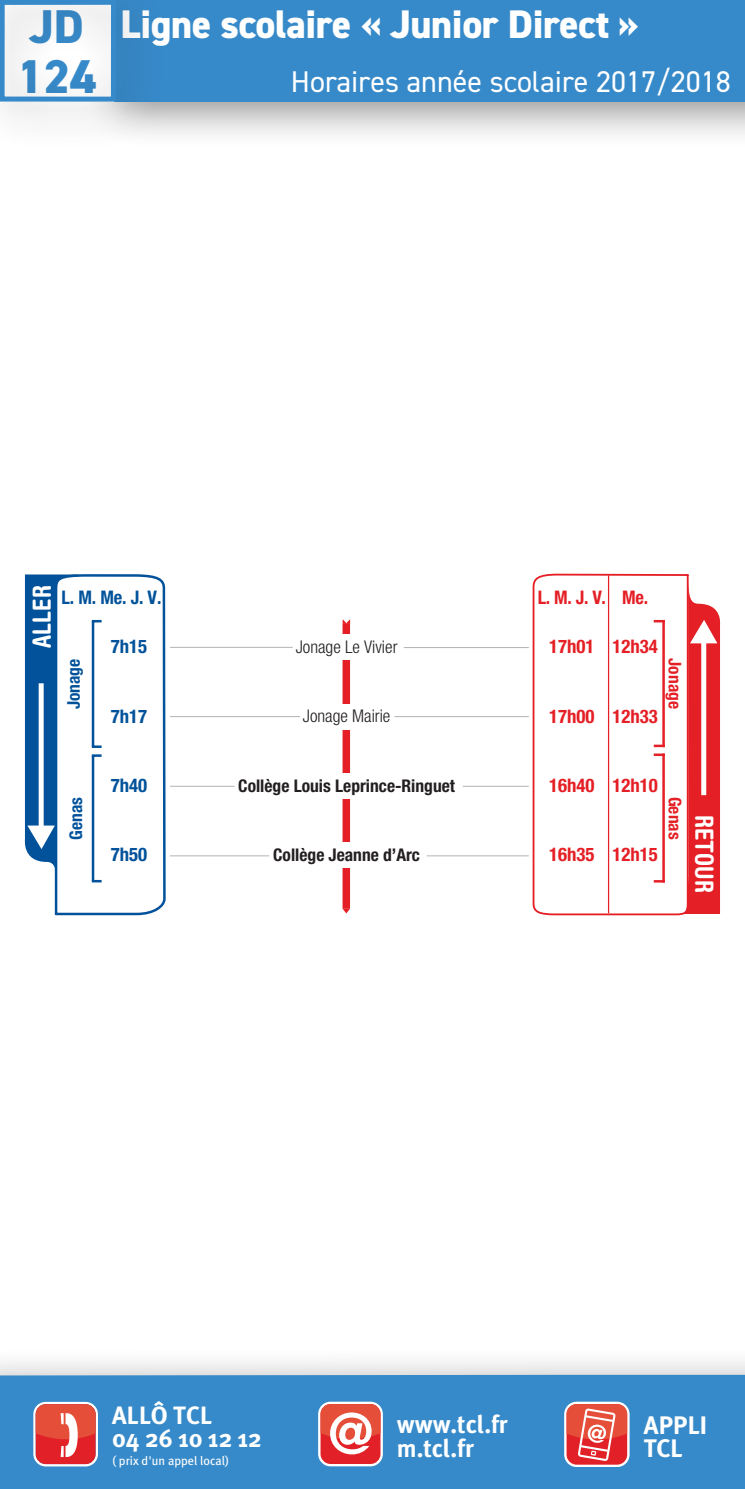
<style>
.page{position:relative;width:745px;height:1489px;background:#fff}
.page>*{position:absolute;margin:0;border:0;box-sizing:border-box;transform-origin:0 0}
.t1{font:800 47.5px "DIN2014";color:#378ac9}
.t2{font:800 40px "DIN2014";letter-spacing:-.01em;color:#fff}
.t3{font:30px "DIN2014";color:#fff}
.t4{font:700 25.25px/23.8px "Meta Plus";letter-spacing:-.005em;color:#fff}
.t5{font:700 25px/23.2px "Meta Plus";color:#fff}
.t6{font:700 condensed 25px "Helvetica Rounded";color:#fff}
.t7{font:700 condensed 18.75px "Helvetica Neue";color:#e41f25}
.t8{font:700 condensed 18.75px "Helvetica Neue";color:#01529a}
.t9{font:700 condensed 17.5px "Helvetica Neue";color:#231f20}
.t10{font:300 condensed 17.5px "Helvetica Neue";color:#231f20}
.t11{font:700 condensed 17.5px "Helvetica Neue";color:#01529a}
.t12{font:700 condensed 17.5px "Helvetica Neue";color:#e41f25}
.t13{font:12.5px "Meta Plus";color:#fff}
.s1{font-size:47.5px;color:#378ac9}
</style>
<div class="page">
<div style="left:85px;top:0;width:659px;height:151px;background:#231f20;opacity:.5"></div>
<div style="left:113px;top:0;width:631px;height:102px;background:#378ac9"></div>
<div style="left:0;top:1345px;width:744px;height:143px;background:#231f20;opacity:.5"></div>
<div style="left:0;top:1374px;width:744px;height:114px;background:#378ac9"></div>
<svg style="left:33px;top:1401px;width:65px;height:65px"></svg>
<svg style="left:318px;top:1401px;width:64px;height:65px"></svg>
<div style="left:320px;top:1403px;width:60px;height:60px;background:#e12127;border-radius:10px"></div>
<svg style="left:320px;top:1403px;width:60px;height:51px"></svg>
<svg style="left:563px;top:1401px;width:66px;height:65px"></svg>
<div style="left:566px;top:1403px;width:60px;height:61px;background:#e12127;border-radius:10px"></div>
<svg style="left:566px;top:1403px;width:60px;height:57px"></svg>
<hr style="left:170px;top:855px;width:99px;height:1px;background:#b2b3b7">
<hr style="left:426px;top:855px;width:102px;height:1px;background:#b2b3b7">
<hr style="left:170px;top:716px;width:130px;height:1px;background:#b2b3b7">
<hr style="left:394px;top:716px;width:134px;height:1px;background:#b2b3b7">
<hr style="left:170px;top:785px;width:64px;height:1px;background:#b2b3b7">
<hr style="left:462px;top:785px;width:66px;height:1px;background:#b2b3b7">
<hr style="left:403px;top:647px;width:125px;height:1px;background:#b2b3b7">
<hr style="left:170px;top:647px;width:122px;height:1px;background:#b2b3b7">
<div style="left:342px;top:624px;width:8px;height:284px;background:#e41f25"></div>
<svg style="left:342px;top:619px;width:8px;height:5px"></svg>
<svg style="left:25px;top:574px;width:141px;height:341px"></svg>
<svg style="left:532px;top:573px;width:157px;height:342px"></svg>
<svg style="left:654px;top:579px;width:65px;height:334px"></svg>
<hr style="left:607px;top:575px;width:1px;height:338px;background:#e41f25">
<svg style="left:342px;top:908px;width:8px;height:5px"></svg>
<div style="left:332px;top:842px;width:29px;height:25px;background:#fff"></div>
<div style="left:332px;top:773px;width:29px;height:25px;background:#fff"></div>
<div style="left:332px;top:635px;width:29px;height:24px;background:#fff"></div>
<div style="left:332px;top:704px;width:29px;height:25px;background:#fff"></div>
<div style="left:0;top:0;width:164px;height:151px;background:#231f20;opacity:.5"></div>
<div style="left:0;top:0;width:116px;height:102px;border:5px solid #378ac9"></div>
<h2 class="t2" style="left:29px;top:-2px;width:611px"><span class="s1">JD</span> Ligne scolaire « Junior Direct »</h2>
<h1 class="t1" style="left:17px;top:45px;width:81px">124</h1>
<h3 class="t3" style="left:291px;top:63px;width:441px">Horaires année scolaire 2017/2018</h3>
<h3 class="t6" style="left:27px;top:647px;width:64px;rotate:-90deg">ALLER</h3>
<p class="t8" style="left:61px;top:585px;width:101px">L. M. Me. J. V.</p>
<p class="t11" style="left:63px;top:709px;width:52px;rotate:-90deg">Jonage</p>
<p class="t8" style="left:111px;top:635px;width:38px">7h15</p>
<p class="t8" style="left:111px;top:704px;width:38px">7h17</p>
<p class="t11" style="left:65px;top:839px;width:44px;rotate:-90deg">Genas</p>
<p class="t8" style="left:111px;top:773px;width:38px">7h40</p>
<p class="t8" style="left:111px;top:843px;width:38px">7h50</p>
<p class="t10" style="left:295px;top:636px;width:103px">Jonage Le Vivier</p>
<p class="t10" style="left:303px;top:706px;width:89px">Jonage Mairie</p>
<p class="t9" style="left:238px;top:775px;width:218px">Collège Louis Leprince-Ringuet</p>
<p class="t9" style="left:273px;top:844px;width:148px">Collège Jeanne d’Arc</p>
<p class="t7" style="left:537px;top:585px;width:112px">L. M. J. V. Me.</p>
<p class="t7" style="left:548px;top:635px;width:47px">17h01</p>
<p class="t7" style="left:548px;top:704px;width:47px">17h00</p>
<p class="t7" style="left:612px;top:635px;width:47px">12h34</p>
<p class="t7" style="left:612px;top:704px;width:47px">12h33</p>
<p class="t12" style="left:685px;top:658px;width:52px;rotate:90deg">Jonage</p>
<p class="t7" style="left:548px;top:773px;width:47px">16h40</p>
<p class="t7" style="left:548px;top:843px;width:47px">16h35</p>
<p class="t7" style="left:612px;top:773px;width:47px">12h10</p>
<p class="t7" style="left:612px;top:843px;width:47px">12h15</p>
<p class="t12" style="left:685px;top:796px;width:44px;rotate:90deg">Genas</p>
<h3 class="t6" style="left:719px;top:814px;width:79px;rotate:90deg">RETOUR</h3>
<h3 class="t5" style="left:112px;top:1403px;width:151px">ALLÔ TCL<br>04 26 10 12 12</h3>
<p class="t13" style="left:112px;top:1453px;width:119px">( prix d'un appel local)</p>
<h3 class="t5" style="left:396px;top:1412px;width:112px">www.tcl.fr m.tcl.fr</h3>
<h3 class="t4" style="left:643px;top:1412px;width:65px">APPLI<br>TCL</h3>
</div>
